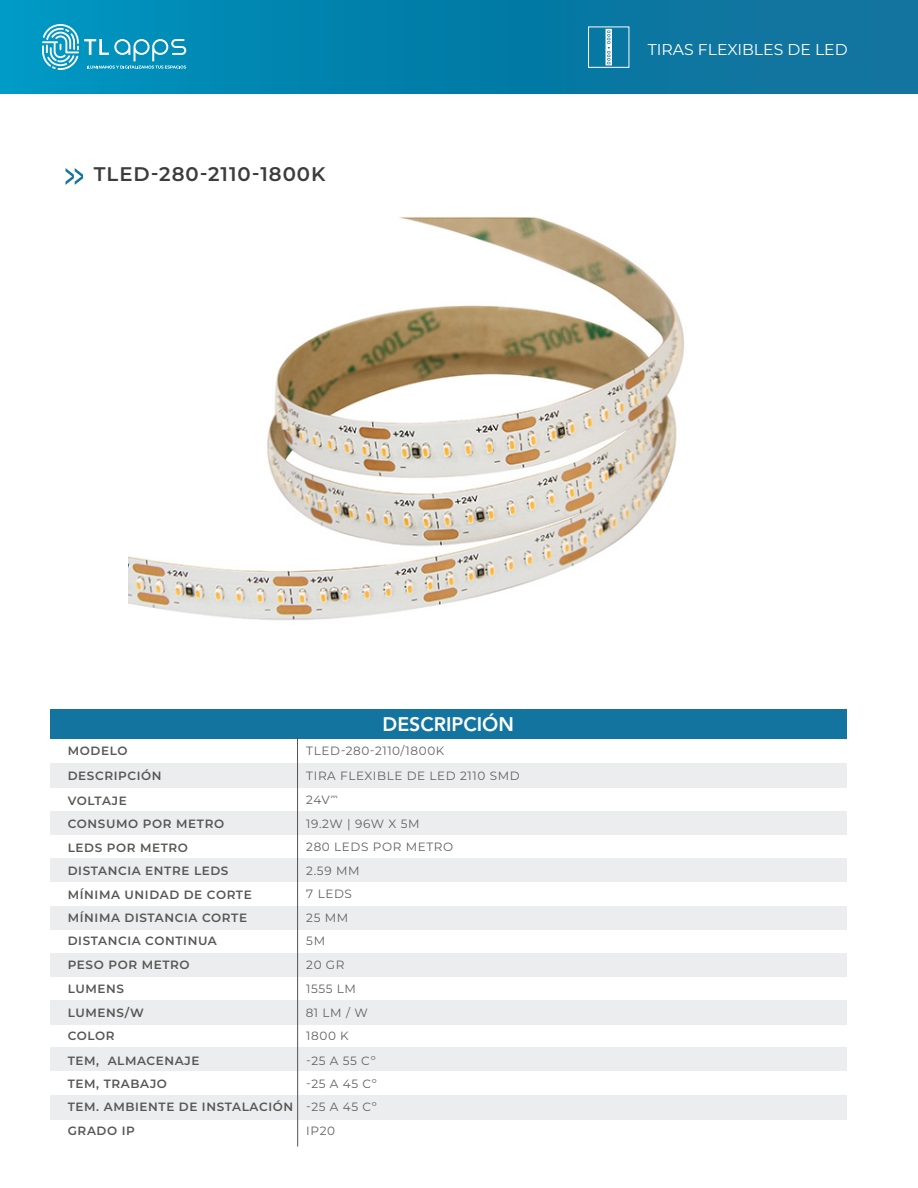
<style>
.page{position:relative;width:918px;height:1188px;background:#fff}
.page>*{position:absolute;margin:0;border:0;box-sizing:border-box;transform-origin:0 0}
.t1{font:600 19.65px "Montserrat";letter-spacing:.05em;color:#3c3c3b}
.t2{font:800 19.5px "Avenir LT Std";color:#fff}
.t3{font:15.75px "Montserrat";color:#fff}
.t4{font:600 12px/23.4px "Montserrat";letter-spacing:.05em;color:#575756}
.t5{font:12px/23.4px "Montserrat";letter-spacing:.05em;color:#616161}
.s1{font-weight:400;color:#616161}
</style>
<div class="page">
<div style="left:50px;top:1000px;width:796px;height:24px;background:#ecedee"></div>
<div style="left:50px;top:1048px;width:796px;height:23px;background:#ecedee"></div>
<div style="left:51px;top:763px;width:796px;height:24px;background:#ecedee"></div>
<div style="left:50px;top:1095px;width:796px;height:25px;background:#ecedee"></div>
<div style="left:50px;top:812px;width:796px;height:23px;background:#ecedee"></div>
<div style="left:50px;top:858px;width:796px;height:23px;background:#ecedee"></div>
<div style="left:50px;top:906px;width:796px;height:23px;background:#ecedee"></div>
<div style="left:50px;top:954px;width:796px;height:23px;background:#ecedee"></div>
<div style="left:50px;top:709px;width:796px;height:29px;background:#13759f"></div>
<hr style="left:297px;top:737px;width:1px;height:410px;background:#525155">
<div style="left:0;top:0;width:918px;height:94px;background:linear-gradient(to right,#0093bf,#116d98)"></div>
<svg style="left:42px;top:24px;width:144px;height:46px;background:#31a6c9"></svg>
<div style="left:588px;top:27px;width:41px;height:41px;border:1px solid #fff"></div>
<svg style="left:606px;top:29px;width:6px;height:36px"></svg>
<svg style="left:65px;top:168px;width:18px;height:17px"></svg>
<img style="left:128px;top:217px;width:557px;height:404px">
<h1 class="t1" style="left:94px;top:161px;width:233px">TLED-280-2110-1800K</h1>
<h3 class="t3" style="left:648px;top:38px;width:201px">TIRAS FLEXIBLES DE LED</h3>
<p class="t4" style="left:68px;top:739px;width:61px">MODELO</p>
<p class="t4" style="left:68px;top:763px;width:95px">DESCRIPCIÓN</p>
<h2 class="t2" style="left:383px;top:712px;width:133px">DESCRIPCIÓN</h2>
<p class="t5" style="left:306px;top:739px;width:140px">TLED-280-2110/1800K</p>
<p class="t5" style="left:306px;top:763px;width:215px">TIRA FLEXIBLE DE LED 2110 SMD</p>
<p class="t4" style="left:68px;top:788px;width:60px">VOLTAJE</p>
<p class="t5" style="left:306px;top:788px;width:25px">24V</p>
<p class="t4" style="left:68px;top:811px;width:158px">CONSUMO POR METRO</p>
<p class="t5" style="left:306px;top:812px;width:115px">19.2W | 96W X 5M</p>
<p class="t4" style="left:68px;top:835px;width:122px">LEDS POR METRO</p>
<p class="t5" style="left:306px;top:835px;width:148px">280 LEDS POR METRO</p>
<p class="t4" style="left:68px;top:858px;width:162px">DISTANCIA ENTRE LEDS</p>
<p class="t5" style="left:306px;top:859px;width:55px">2.59 MM</p>
<p class="t4" style="left:68px;top:882px;width:186px">MÍNIMA UNIDAD DE CORTE</p>
<p class="t5" style="left:306px;top:882px;width:47px">7 LEDS</p>
<p class="t4" style="left:68px;top:906px;width:181px">MÍNIMA DISTANCIA CORTE</p>
<p class="t5" style="left:306px;top:906px;width:44px">25 MM</p>
<p class="t4" style="left:68px;top:929px;width:151px">DISTANCIA CONTINUA</p>
<p class="t5" style="left:306px;top:929px;width:20px">5M</p>
<p class="t4" style="left:68px;top:953px;width:123px">PESO POR METRO</p>
<p class="t5" style="left:306px;top:953px;width:40px">20 GR</p>
<p class="t4" style="left:68px;top:977px;width:78px">LUMENS<br>LUMENS/W</p>
<p class="t4" style="left:68px;top:1024px;width:48px">COLOR</p>
<p class="t5" style="left:306px;top:977px;width:64px">1555 LM<br>81 LM / W</p>
<p class="t5" style="left:306px;top:1024px;width:44px">1800 K</p>
<p class="t4" style="left:68px;top:1048px;width:133px">TEM, ALMACENAJE</p>
<p class="t5" style="left:306px;top:1048px;width:71px">-25 A 55 Cº</p>
<p class="t4" style="left:68px;top:1072px;width:101px">TEM, TRABAJO</p>
<p class="t5" style="left:306px;top:1071px;width:72px">-25 A 45 Cº</p>
<p class="t4" style="left:68px;top:1095px;width:311px">TEM. AMBIENTE DE INSTALACIÓN <span class="s1">-25 A 45 Cº</span></p>
<p class="t4" style="left:68px;top:1119px;width:69px">GRADO IP</p>
<p class="t5" style="left:306px;top:1118px;width:30px">IP20</p>
</div>
